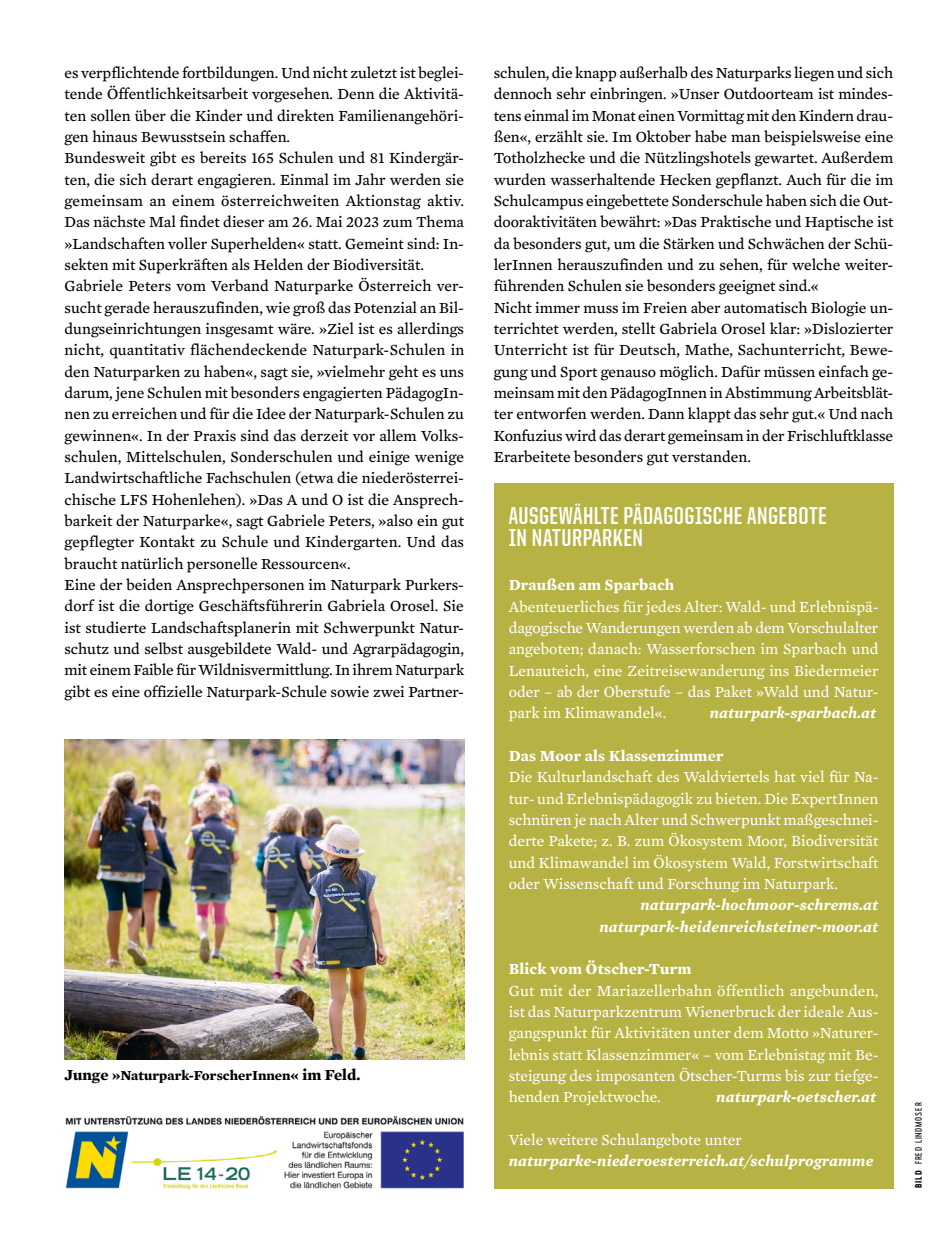
<style>
.page{position:relative;width:943px;height:1241px;background:#fff}
.page>*{position:absolute;margin:0;border:0;box-sizing:border-box;transform-origin:0 0}
.t1{font:700 24.5px/22.8px "United Sans Cond";letter-spacing:.02em;color:#fff}
.t2{font:15.75px/21.3px "Mercury Text G3";color:#000}
.t3{font:15.75px/21.3px "Mercury Text G3";color:#fff;text-align:justify}
.t4{font:italic 700 15.75px/21.3px "Mercury Text G3";letter-spacing:.01em;color:#fff;text-align:right}
.t5{font:700 15.75px "Mercury Text G3";letter-spacing:.01em;color:#fff}
.t6{font:700 14px "Mercury Text G3";color:#000}
.t7{font:8.75px "Cervo Neue Regular Neue";letter-spacing:.1em;color:#000}
.s1{font-size:15.75px}
.s2{font-family:"Cervo Neue Bold Neue"}
</style>
<div class="page">
<div style="left:494px;top:483px;width:399px;height:705px;background:#b6b244"></div>
<img style="left:65px;top:1116px;width:399px;height:74px">
<img style="left:64px;top:739px;width:400px;height:320px">
<p class="t2" style="left:64px;top:62px;width:401px">es verpflichtende fortbildungen. Und nicht zuletzt ist beglei&shy;tende Öffentlichkeitsarbeit vorgesehen. Denn die Aktivitä&shy;ten sollen über die Kinder und direkten Familienangehöri&shy;gen hinaus Bewusstsein schaffen.<br>Bundesweit gibt es bereits 165 Schulen und 81 Kindergär&shy;ten, die sich derart engagieren. Einmal im Jahr werden sie gemeinsam an einem österreichweiten Aktionstag aktiv.<br>Das nächste Mal findet dieser am 26. Mai 2023 zum Thema »Landschaften voller Superhelden« statt. Gemeint sind: In&shy;sekten mit Superkräften als Helden der Biodiversität.<br>Gabriele Peters vom Verband Naturparke Österreich ver&shy;sucht gerade herauszufinden, wie groß das Potenzial an Bil&shy;dungseinrichtungen insgesamt wäre. »Ziel ist es allerdings nicht, quantitativ flächendeckende Naturpark-Schulen in den Naturparken zu haben«, sagt sie, »vielmehr geht es uns darum, jene Schulen mit besonders engagierten PädagogIn&shy;nen zu erreichen und für die Idee der Naturpark-Schulen zu gewinnen«. In der Praxis sind das derzeit vor allem Volks&shy;schulen, Mittelschulen, Sonderschulen und einige wenige Landwirtschaftliche Fachschulen (etwa die niederösterrei&shy;chische LFS Hohenlehen). »Das A und O ist die Ansprech&shy;barkeit der Naturparke«, sagt Gabriele Peters, »also ein gut gepflegter Kontakt zu Schule und Kindergarten. Und das braucht natürlich personelle Ressourcen«.<br>Eine der beiden Ansprechpersonen im Naturpark Purkers&shy;dorf ist die dortige Geschäftsführerin Gabriela Orosel. Sie ist studierte Landschaftsplanerin mit Schwerpunkt Natur&shy;schutz und selbst ausgebildete Wald- und Agrarpädagogin, mit einem Faible für Wildnisvermittlung. In ihrem Naturpark gibt es eine offizielle Naturpark-Schule sowie zwei Partner-</p>
<p class="t6" style="left:64px;top:1066px;width:297px"><span class="s1">Junge »</span>Naturpark-ForscherInnen<span class="s1">« im Feld.</span></p>
<p class="t2" style="left:494px;top:62px;width:401px">schulen, die knapp außerhalb des Naturparks liegen und sich dennoch sehr einbringen. »Unser Outdoorteam ist mindes&shy;tens einmal im Monat einen Vormittag mit den Kindern drau&shy;ßen«, erzählt sie. Im Oktober habe man beispielsweise eine Totholzhecke und die Nützlingshotels gewartet. Außerdem wurden wasserhaltende Hecken gepflanzt. Auch für die im Schulcampus eingebettete Sonderschule haben sich die Out&shy;dooraktivitäten bewährt: »Das Praktische und Haptische ist da besonders gut, um die Stärken und Schwächen der Schü&shy;lerInnen herauszufinden und zu sehen, für welche weiter&shy;führenden Schulen sie besonders geeignet sind.«<br>Nicht immer muss im Freien aber automatisch Biologie un&shy;terrichtet werden, stellt Gabriela Orosel klar: »Dislozierter Unterricht ist für Deutsch, Mathe, Sachunterricht, Bewe&shy;gung und Sport genauso möglich. Dafür müssen einfach ge&shy;meinsam mit den PädagogInnen in Abstimmung Arbeitsblät&shy;ter entworfen werden. Dann klappt das sehr gut.« Und nach Konfuzius wird das derart gemeinsam in der Frischluftklasse Erarbeitete besonders gut verstanden.</p>
<h1 class="t1" style="left:508px;top:503px;width:320px">AUSGEWÄHLTE PÄDAGOGISCHE ANGEBOTE<br>IN NATURPARKEN</h1>
<p class="t5" style="left:508px;top:575px;width:167px">Draußen am Sparbach</p>
<p class="t3" style="left:508px;top:595px;width:371px">Abenteuerliches für jedes Alter: Wald- und Erlebnispä&shy;dagogische Wanderungen werden ab dem Vorschulalter angeboten; danach: Wasserforschen im Sparbach und Lenauteich, eine Zeitreisewanderung ins Biedermeier oder – ab der Oberstufe – das Paket »Wald und Natur&shy;park im Klimawandel«.</p>
<p class="t4" style="left:710px;top:702px;width:168px">naturpark-sparbach.at</p>
<p class="t5" style="left:508px;top:745px;width:216px">Das Moor als Klassenzimmer</p>
<p class="t3" style="left:508px;top:766px;width:371px">Die Kulturlandschaft des Waldviertels hat viel für Na&shy;tur- und Erlebnispädagogik zu bieten. Die ExpertInnen schnüren je nach Alter und Schwerpunkt maßgeschnei&shy;derte Pakete; z. B. zum Ökosystem Moor, Biodiversität und Klimawandel im Ökosystem Wald, Forstwirtschaft oder Wissenschaft und Forschung im Naturpark.</p>
<p class="t4" style="left:599px;top:894px;width:280px">naturpark-hochmoor-schrems.at naturpark-heidenreichsteiner-moor.at</p>
<p class="t5" style="left:508px;top:959px;width:184px">Blick vom Ötscher-Turm</p>
<p class="t3" style="left:508px;top:979px;width:371px">Gut mit der Mariazellerbahn öffentlich angebunden, ist das Naturparkzentrum Wienerbruck der ideale Aus&shy;gangspunkt für Aktivitäten unter dem Motto »Naturer&shy;lebnis statt Klassenzimmer« – vom Erlebnistag mit Be&shy;steigung des imposanten Ötscher-Turms bis zur tiefge&shy;henden Projektwoche.</p>
<p class="t4" style="left:716px;top:1086px;width:162px">naturpark-oetscher.at</p>
<p class="t3" style="left:508px;top:1128px;width:235px">Viele weitere Schulangebote unter</p>
<p class="t4" style="left:508px;top:1150px;width:366px">naturparke-niederoesterreich.at/schulprogramme</p>
<p class="t7" style="left:912px;top:1187px;width:87px;rotate:-90deg"><span class="s2">BILD</span> FRED LINDMOSER</p>
</div>
